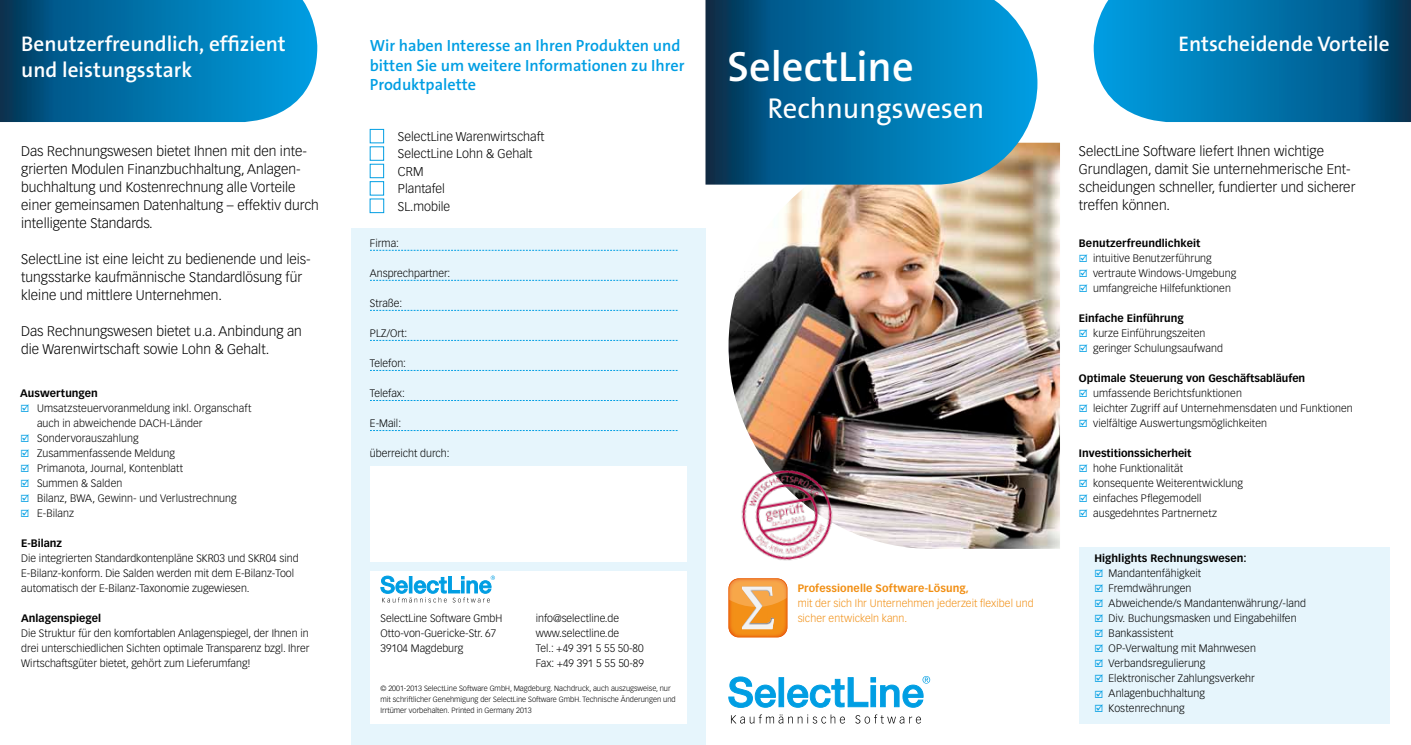
<style>
.page{position:relative;width:1411px;height:745px;background:#fff}
.page>*{position:absolute;margin:0;border:0;box-sizing:border-box;transform-origin:0 0}
.t1{font:600 42.5px "The Sans B6";color:#fff}
.t2{font:28.75px "The Sans B5 Plain";color:#fff}
.t3{font:600 21.25px/25.5px "The Sans B6";color:#fff}
.t4{font:600 16.25px/19.5px "The Sans B6";color:#009ee3}
.t5{font:300 13.75px/18px "Vectora LT";color:#000}
.t6{font:300 12.5px/17.5px "Vectora LT";color:#000}
.t7{font:300 10.62px/15px "Vectora LT";letter-spacing:.005em;color:#000}
.t8{font:700 10.62px "Vectora LT";color:#000}
.t9{font:300 10.62px/15px "Vectora LT";letter-spacing:.005em;color:#f18f14}
.t10{font:700 10.62px "Vectora LT";letter-spacing:.01em;color:#f18f14}
.t11{font:9.88px/15px "Wingdings";color:#009ee3;text-align:justify}
.t12{font:300 7.5px/10.6px "Vectora LT";color:#000}
</style>
<div class="page">
<img style="left:728px;top:143px;width:331px;height:405px">
<svg style="left:705px;top:0;width:332px;height:184px;background:#0c73a4"></svg>
<svg style="left:0;top:0;width:317px;height:122px;background:#0976aa"></svg>
<svg style="left:1093px;top:0;width:317px;height:122px;background:#0977ab"></svg>
<div style="left:351px;top:228px;width:354px;height:516px;background:#e6f5fc"></div>
<div style="left:1078px;top:546px;width:311px;height:177px;background:#e6f5fc"></div>
<div style="left:370px;top:466px;width:316px;height:95px;background:#fff"></div>
<div style="left:370px;top:570px;width:316px;height:153px;background:#fff"></div>
<div style="left:370px;top:198px;width:14px;height:15px;border:1px solid #009ee3"></div>
<div style="left:370px;top:181px;width:14px;height:14px;border:1px solid #009ee3"></div>
<div style="left:370px;top:164px;width:14px;height:14px;border:1px solid #009ee3"></div>
<div style="left:370px;top:146px;width:14px;height:14px;border:1px solid #009ee3"></div>
<div style="left:370px;top:129px;width:14px;height:14px;border:1px solid #009ee3"></div>
<svg style="left:728px;top:676px;width:48px;height:31px"></svg>
<svg style="left:778px;top:677px;width:5px;height:29px"></svg>
<svg style="left:787px;top:676px;width:143px;height:31px"></svg>
<svg style="left:731px;top:714px;width:114px;height:9px"></svg>
<svg style="left:855px;top:714px;width:66px;height:9px"></svg>
<svg style="left:381px;top:575px;width:114px;height:27px"></svg>
<svg style="left:728px;top:578px;width:59px;height:59px;background:#f39736"></svg>
<img style="left:742px;top:586px;width:32px;height:42px">
<svg style="left:370px;top:250px;width:307px;height:1px"></svg>
<svg style="left:370px;top:280px;width:307px;height:1px"></svg>
<svg style="left:370px;top:310px;width:307px;height:1px"></svg>
<svg style="left:370px;top:340px;width:307px;height:1px"></svg>
<svg style="left:370px;top:370px;width:307px;height:1px"></svg>
<svg style="left:370px;top:400px;width:307px;height:1px"></svg>
<svg style="left:370px;top:430px;width:307px;height:1px"></svg>
<img style="left:732px;top:460px;width:109px;height:101px">
<h3 class="t3" style="left:21px;top:32px;width:266px">Benutzerfreundlich, effizient und leistungsstark</h3>
<h3 class="t3" style="left:1178px;top:32px;width:213px">Entscheidende Vorteile</h3>
<h3 class="t4" style="left:370px;top:36px;width:316px">Wir haben Interesse an Ihren Produkten und bitten Sie um weitere Informationen zu Ihrer<br>Produktpalette</h3>
<h1 class="t1" style="left:727px;top:44px;width:187px">SelectLine</h1>
<h2 class="t2" style="left:767px;top:92px;width:218px">Rechnungswesen</h2>
<p class="t5" style="left:21px;top:142px;width:299px">Das Rechnungswesen bietet Ihnen mit den inte&shy;grierten Modulen Finanzbuchhaltung, Anlagen&shy;buchhaltung und Kostenrechnung alle Vorteile einer gemeinsamen Datenhaltung – effektiv durch intelligente Standards.</p>
<p class="t5" style="left:21px;top:250px;width:291px">SelectLine ist eine leicht zu bedienende und leis&shy;tungsstarke kaufmännische Standardlösung für kleine und mittlere Unternehmen.</p>
<p class="t5" style="left:21px;top:322px;width:282px">Das Rechnungswesen bietet u.a. Anbindung an die Warenwirtschaft sowie Lohn &amp; Gehalt.</p>
<p class="t8" style="left:20px;top:386px;width:79px">Auswertungen</p>
<p class="t11" style="left:21px;top:430px;width:10px">☑ ☑ ☑ ☑ ☑ ☑</p>
<p class="t7" style="left:37px;top:400px;width:216px">Umsatzsteuervoranmeldung inkl. Organschaft auch in abweichende DACH-Länder<br>Sondervorauszahlung<br>Zusammenfassende Meldung<br>Primanota, Journal, Kontenblatt<br>Summen &amp; Salden<br>Bilanz, BWA, Gewinn- und Verlustrechnung<br>E-Bilanz</p>
<p class="t8" style="left:21px;top:536px;width:42px">E-Bilanz</p>
<p class="t7" style="left:21px;top:550px;width:279px">Die integrierten Standardkontenpläne SKR03 und SKR04 sind<br>E-Bilanz-konform. Die Salden werden mit dem E-Bilanz-Tool automatisch der E-Bilanz-Taxonomie zugewiesen.</p>
<p class="t8" style="left:21px;top:611px;width:81px">Anlagenspiegel</p>
<p class="t7" style="left:21px;top:625px;width:290px;text-align:justify">Die Struktur für den komfortablen Anlagenspiegel, der Ihnen in drei unterschiedlichen Sichten optimale Transparenz bzgl. Ihrer Wirtschaftsgüter bietet, gehört zum Lieferumfang!</p>
<p class="t6" style="left:398px;top:128px;width:148px">SelectLine Warenwirtschaft<br>SelectLine Lohn &amp; Gehalt<br>CRM<br>Plantafel<br>SL.mobile</p>
<p class="t7" style="left:370px;top:235px;width:30px">Firma:</p>
<p class="t7" style="left:370px;top:265px;width:82px">Ansprechpartner:</p>
<p class="t7" style="left:370px;top:295px;width:34px">Straße:</p>
<p class="t7" style="left:370px;top:325px;width:39px">PLZ/Ort:</p>
<p class="t7" style="left:370px;top:355px;width:38px">Telefon:</p>
<p class="t7" style="left:370px;top:385px;width:36px">Telefax:</p>
<p class="t7" style="left:370px;top:415px;width:33px">E-Mail:</p>
<p class="t7" style="left:370px;top:445px;width:81px">überreicht durch:</p>
<p class="t7" style="left:380px;top:610px;width:123px">SelectLine Software GmbH<br>Otto-von-Guericke-Str. 67<br>39104 Magdeburg</p>
<p class="t7" style="left:536px;top:610px;width:110px">info@selectline.de www.selectline.de<br>Tel.: +49 391 5 55 50-80<br>Fax: +49 391 5 55 50-89</p>
<p class="t12" style="left:380px;top:683px;width:297px">© 2001-2013 SelectLine Software GmbH, Magdeburg. Nachdruck, auch auszugsweise, nur mit schriftlicher Genehmigung der SelectLine Software GmbH. Technische Änderungen und<br>Irrtümer vorbehalten. Printed in Germany 2013</p>
<p class="t10" style="left:797px;top:581px;width:173px">Professionelle Software-Lösung,</p>
<p class="t9" style="left:797px;top:595px;width:237px">mit der sich Ihr Unternehmen jederzeit flexibel und sicher entwickeln kann.</p>
<p class="t5" style="left:1078px;top:142px;width:278px">SelectLine Software liefert Ihnen wichtige Grundlagen, damit Sie unternehmerische Ent&shy;scheidungen schneller, fundierter und sicherer treffen können.</p>
<p class="t8" style="left:1078px;top:236px;width:123px">Benutzerfreundlichkeit</p>
<p class="t7" style="left:1093px;top:250px;width:145px">intuitive Benutzerführung vertraute Windows-Umgebung umfangreiche Hilfefunktionen</p>
<p class="t8" style="left:1078px;top:311px;width:106px">Einfache Einführung</p>
<p class="t7" style="left:1093px;top:325px;width:131px">kurze Einführungszeiten geringer Schulungsaufwand</p>
<p class="t8" style="left:1078px;top:371px;width:228px">Optimale Steuerung von Geschäftsabläufen</p>
<p class="t7" style="left:1093px;top:385px;width:261px">umfassende Berichtsfunktionen<br>leichter Zugriff auf Unternehmensdaten und Funktionen vielfältige Auswertungsmöglichkeiten</p>
<p class="t8" style="left:1078px;top:446px;width:114px">Investitionssicherheit</p>
<p class="t7" style="left:1093px;top:460px;width:151px">hohe Funktionalität konsequente Weiterentwicklung einfaches Pflegemodell ausgedehntes Partnernetz</p>
<p class="t8" style="left:1094px;top:551px;width:154px">Highlights Rechnungswesen:</p>
<p class="t7" style="left:1108px;top:565px;width:199px">Mandantenfähigkeit<br>Fremdwährungen<br>Abweichende/s Mandantenwährung/-land<br>Div. Buchungsmasken und Eingabehilfen<br>Bankassistent<br>OP-Verwaltung mit Mahnwesen<br>Verbandsregulierung<br>Elektronischer Zahlungsverkehr<br>Anlagenbuchhaltung<br>Kostenrechnung</p>
<p class="t11" style="left:1078px;top:250px;width:10px">☑ ☑ ☑</p>
<p class="t11" style="left:1094px;top:655px;width:10px;line-height:15.4px">☑ ☑ ☑</p>
</div>
